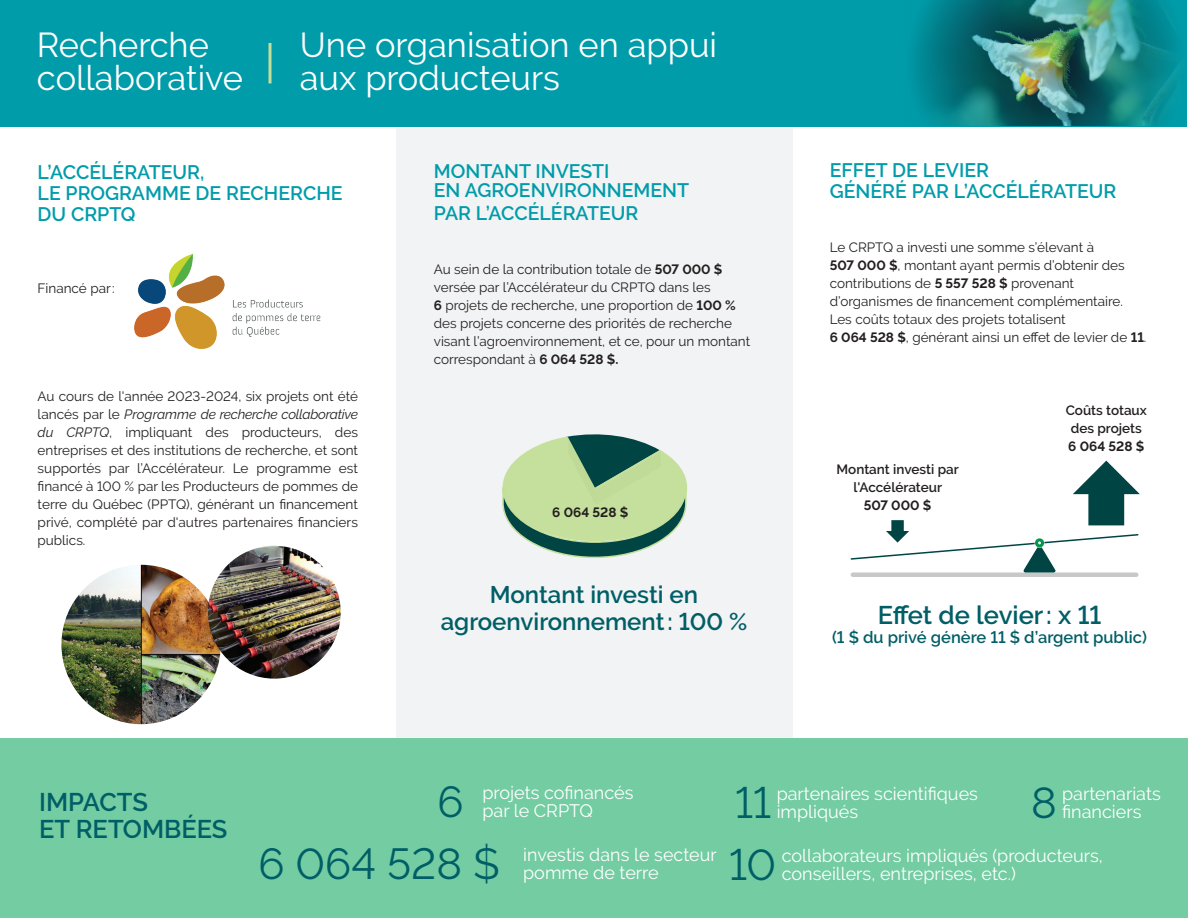
<style>
.page{position:relative;width:1188px;height:918px;background:#fff}
.page>*{position:absolute;margin:0;border:0;box-sizing:border-box;transform-origin:0 0}
.t1{font:43.35px "Raleway";color:#005e66}
.t2{font:34.5px/33px "Raleway";color:#fff}
.t3{font:600 25.5px/27px "Raleway";color:#005e66}
.t4{font:600 24px/27px "Raleway";color:#005e66;text-align:center}
.t5{font:600 19.5px/21px "Raleway";color:#009caa}
.t6{font:18px/18px "Raleway";color:#fff}
.t7{font:600 16.5px "Raleway";color:#005e66}
.t8{font:13.5px/18px "Raleway";color:#231f20}
.t9{font:600 13.5px/18px "Raleway";color:#231f20;text-align:center}
.t10{font:700 13.5px "Raleway";color:#231f20}
.s1{font-style:italic}
.s2{font-weight:700}
</style>
<div class="page">
<div style="left:0;top:0;width:1187px;height:127px;background:#009caa"></div>
<img style="left:914px;top:0;width:264px;height:126px">
<div style="left:396px;top:128px;width:396px;height:609px;background:#f2f3f4"></div>
<div style="left:0;top:738px;width:1188px;height:180px;background:#73cca2"></div>
<div style="left:853px;top:572px;width:283px;height:5px;background:#c7c8ca"></div>
<svg style="left:850px;top:461px;width:290px;height:111px"></svg>
<img style="left:61px;top:565px;width:160px;height:159px;border-radius:80px">
<img style="left:208px;top:546px;width:133px;height:133px;border-radius:66px">
<img style="left:134px;top:253px;width:187px;height:96px">
<svg style="left:268px;top:43px;width:4px;height:40px"></svg>
<svg style="left:502px;top:434px;width:186px;height:124px"></svg>
<h2 class="t2" style="left:37px;top:29px;width:208px">Recherche collaborative</h2>
<h2 class="t2" style="left:300px;top:28px;width:419px">Une organisation en appui aux producteurs</h2>
<h3 class="t5" style="left:38px;top:161px;width:306px">L’ACCÉLÉRATEUR,<br>LE PROGRAMME DE RECHERCHE<br>DU CRPTQ</h3>
<p class="t8" style="left:38px;top:279px;width:79px">Financé par:</p>
<p class="t8" style="left:38px;top:387px;width:322px;text-align:justify">Au cours de l'année 2023-2024, six projets ont été lancés par le <span class="s1">Programme de recherche collaborative du CRPTQ</span>, impliquant des producteurs, des entreprises et des institutions de recherche, et sont supportés par l’Accélérateur. Le programme est financé à 100 % par les Producteurs de pommes de terre du Québec (PPTQ), générant un financement privé, complété par d'autres partenaires financiers publics.</p>
<h3 class="t5" style="left:434px;top:162px;width:257px;line-height:18.8px">MONTANT INVESTI<br>EN AGROENVIRONNEMENT</h3>
<h3 class="t5" style="left:434px;top:203px;width:206px">PAR L’ACCÉLÉRATEUR</h3>
<p class="t8" style="left:434px;top:261px;width:318px">Au sein de la contribution totale de <span class="s2">507 000 $ </span>versée par l’Accélérateur du CRPTQ dans les<br><span class="s2">6</span> projets de recherche, une proportion de <span class="s2">100 % </span>des projets concerne des priorités de recherche visant l’agroenvironnement, et ce, pour un montant correspondant à <span class="s2">6 064 528 $.</span></p>
<p class="t10" style="left:552px;top:505px;width:78px">6 064 528 $</p>
<h3 class="t4" style="left:441px;top:581px;width:308px">Montant investi en agroenvironnement: 100 %</h3>
<h3 class="t5" style="left:830px;top:159px;width:288px">EFFET DE LEVIER<br>GÉNÉRÉ PAR L’ACCÉLÉRATEUR</h3>
<p class="t8" style="left:830px;top:238px;width:318px">Le CRPTQ a investi une somme s’élevant à<br><span class="s2">507 000 $</span>, montant ayant permis d’obtenir des contributions de <span class="s2">5 557 528 $</span> provenant d’organismes de financement complémentaire.<br>Les coûts totaux des projets totalisent<br><span class="s2">6 064 528 $</span>, générant ainsi un effet de levier de <span class="s2">11</span>.</p>
<p class="t9" style="left:837px;top:460px;width:124px">Montant investi par l'Accélérateur</p>
<p class="t10" style="left:864px;top:498px;width:69px">507 000 $</p>
<p class="t9" style="left:1066px;top:401px;width:83px">Coûts totaux des projets</p>
<p class="t10" style="left:1068px;top:438px;width:78px">6 064 528 $</p>
<h3 class="t3" style="left:878px;top:601px;width:225px">Effet de levier: x 11</h3>
<p class="t7" style="left:832px;top:628px;width:317px">(1 $ du privé génère 11 $ d’argent public)</p>
<h3 class="t3" style="left:39px;top:789px;width:190px">IMPACTS<br>ET RETOMBÉES</h3>
<h1 class="t1" style="left:437px;top:777px;width:28px">6</h1>
<h3 class="t6" style="left:483px;top:784px;width:152px">projets cofinancés par le CRPTQ</h3>
<h1 class="t1" style="left:735px;top:778px;width:38px">11</h1>
<h3 class="t6" style="left:777px;top:785px;width:203px">partenaires scientifiques impliqués</h3>
<h1 class="t1" style="left:729px;top:839px;width:49px">10</h1>
<h3 class="t6" style="left:782px;top:846px;width:323px">collaborateurs impliqués (producteurs, conseillers, entreprises, etc.)</h3>
<h1 class="t1" style="left:1031px;top:778px;width:27px">8</h1>
<h3 class="t6" style="left:1062px;top:785px;width:100px">partenariats financiers</h3>
<h1 class="t1" style="left:258px;top:838px;width:243px">6 064 528 $</h1>
<h3 class="t6" style="left:523px;top:845px;width:195px">investis dans le secteur pomme de terre</h3>
</div>
